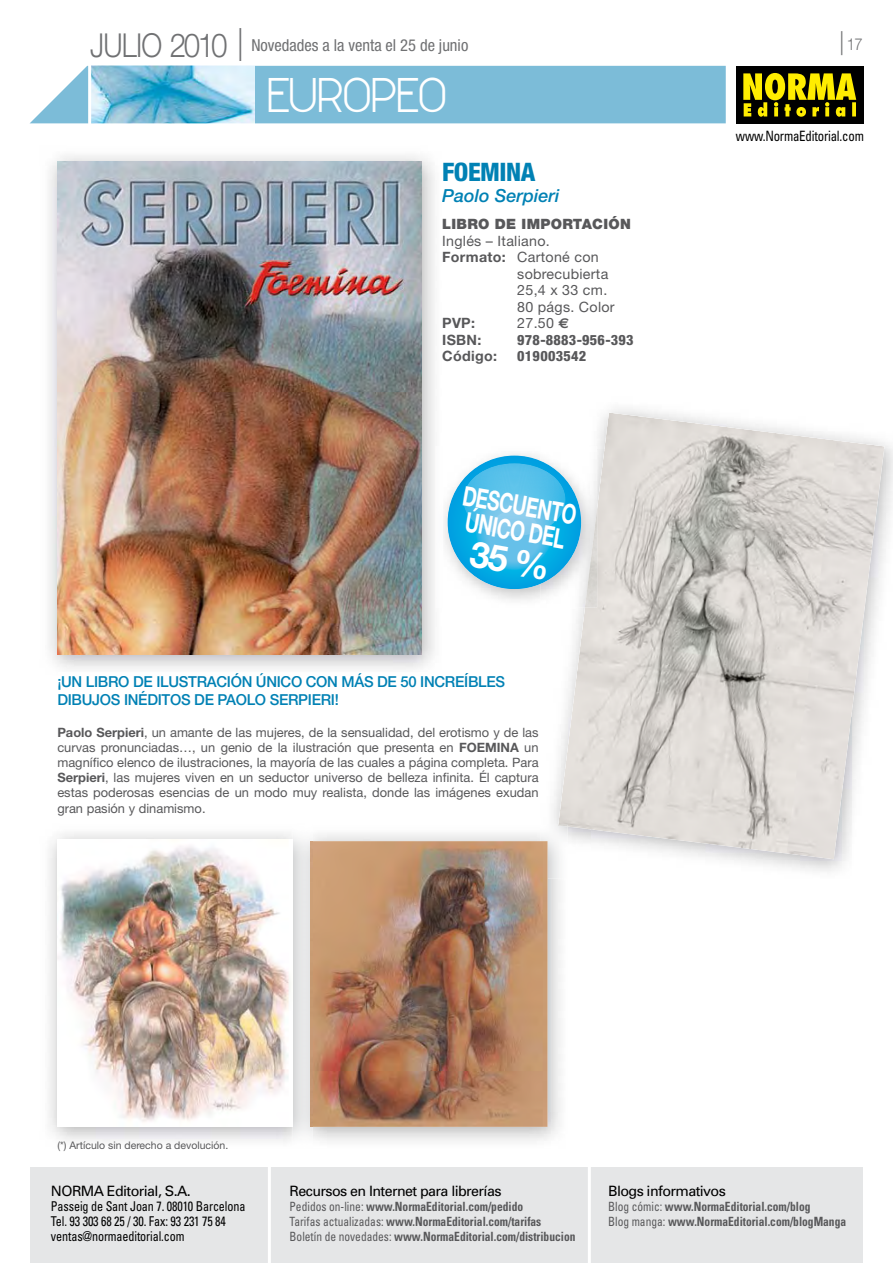
<style>
.page{position:relative;width:893px;height:1263px;background:#fff}
.page>*{position:absolute;margin:0;border:0;box-sizing:border-box;transform-origin:0 0}
.t1{font:40.5px "Y2 K Neophyte";color:#fff}
.t2{font:700 27.15px/25.7px "Helvetica Neue";color:#fff;scale:.7 1}
.t3{font:800 condensed 25.5px "Helvetica Neue";letter-spacing:-.02em;color:#0081b4}
.t4{font:italic 500 18px "Helvetica Neue";color:#0081b4}
.t5{font:condensed 16.5px "Helvetica Neue";color:#707173}
.t6{font:300 16.5px "Helvetica Neue";color:#707173;scale:.9 1}
.t7{font:500 15.15px/18.3px "Helvetica Neue";letter-spacing:-.02em;color:#0081b4}
.t8{font:500 15.15px "Helvetica Neue";color:#0080b3}
.t9{font:14.25px "Helvetica Neue";letter-spacing:.02em;color:#58585a}
.t10{font:14.25px "Univers";letter-spacing:-.04em;color:#000}
.t11{font:800 condensed 14.25px "Helvetica Neue";letter-spacing:.02em;color:#58585a}
.t12{font:condensed 14.25px "Univers";letter-spacing:-.015em;color:#000;scale:.9 1}
.t13{font:900 14.25px "Helvetica Neue";letter-spacing:.02em;color:#58585a}
.t14{font:700 14.25px "Helvetica Neue";letter-spacing:.02em;color:#58585a}
.t15{font:condensed 13.5px/15px "Univers";letter-spacing:-.01em;color:#000;scale:.9 1}
.t16{font:12.9px/15.1px "Helvetica Neue";color:#58585a;text-align:justify}
.t17{font:700 condensed 12.75px/15px "Univers";color:#58585a;scale:.9 1}
.t18{font:10.5px "Helvetica Neue";color:#58585a}
.s1{font-weight:300;font-stretch:normal;font-size:33px}
.s2{font-weight:700}
.s3{font-family:"Euro Sans";font-weight:700}
.s4{font-size:24px}
.s5{font-weight:400}
</style>
<div class="page">
<img style="left:558px;top:413px;width:326px;height:446px">
<div style="left:30px;top:1167px;width:833px;height:96px;background:#e5e6e7"></div>
<hr style="left:268px;top:1164px;width:3px;height:99px;background:#fff">
<hr style="left:588px;top:1164px;width:3px;height:99px;background:#fff">
<img style="left:448px;top:456px;width:92px;height:133px">
<img style="left:540px;top:446px;width:57px;height:161px">
<img style="left:585px;top:507px;width:12px;height:100px">
<img style="left:49px;top:155px;width:386px;height:514px">
<img style="left:57px;top:162px;width:365px;height:492px">
<img style="left:313px;top:834px;width:248px;height:307px">
<img style="left:540px;top:825px;width:27px;height:54px">
<svg style="left:558px;top:825px;width:9px;height:2px"></svg>
<img style="left:313px;top:841px;width:234px;height:286px">
<img style="left:292px;top:830px;width:21px;height:314px">
<img style="left:57px;top:840px;width:236px;height:287px">
<div style="left:736px;top:66px;width:127px;height:58px;background:#000"></div>
<svg style="left:743px;top:73px;width:113px;height:44px"></svg>
<div style="left:30px;top:66px;width:696px;height:57px;background:#7cbcd8"></div>
<img style="left:91px;top:66px;width:163px;height:57px">
<hr style="left:88px;top:58px;width:3px;height:77px;background:#fff">
<svg style="left:463px;top:463px;width:102px;height:117px;background:#48bce7"></svg>
<p class="t5" style="left:90px;top:39px;width:379px"><span class="s1">JULIO 2010 |</span> Novedades a la venta el 25 de junio</p>
<h1 class="t1" style="left:267px;top:67px;width:181px">EUROPEO</h1>
<h3 class="t3" style="left:442px;top:163px;width:95px">FOEMINA</h3>
<h3 class="t4" style="left:442px;top:189px;width:119px">Paolo Serpieri</h3>
<p class="t13" style="left:442px;top:219px;width:190px">LIBRO DE IMPORTACIÓN</p>
<p class="t9" style="left:442px;top:236px;width:109px">Inglés – Italiano.</p>
<p class="t9" style="left:442px;top:252px;width:158px"><span class="s2">Formato:</span> Cartoné con</p>
<p class="t9" style="left:517px;top:269px;width:93px">sobrecubierta</p>
<p class="t9" style="left:517px;top:285px;width:92px">25,4 x 33 cm.</p>
<p class="t9" style="left:517px;top:302px;width:99px">80 págs. Color</p>
<p class="t14" style="left:442px;top:318px;width:34px">PVP:</p>
<p class="t9" style="left:517px;top:318px;width:54px">27.50 <span class="s3">€</span></p>
<p class="t14" style="left:442px;top:335px;width:41px">ISBN:</p>
<p class="t11" style="left:517px;top:335px;width:118px">978-8883-956-393</p>
<p class="t14" style="left:442px;top:351px;width:56px">Código:</p>
<p class="t11" style="left:517px;top:351px;width:70px">019003542</p>
<h2 class="t2" style="left:465px;top:485px;width:166px;rotate:10deg">DESCUENTO<br>ÚNICO DEL</h2>
<p class="t7" style="left:57px;top:674px;width:449px">¡UN LIBRO DE ILUSTRACI N NICO CON M S DE 50 INCREÍBLES<br>DIBUJOS INÉDITOS DE PAOLO SERPIERI!</p>
<p class="t16" style="left:57px;top:726px;width:483px"><span class="s2">Paolo Serpieri</span>, un amante de las mujeres, de la sensualidad, del erotismo y de las curvas pronunciadas…, un genio de la ilustración que presenta en <span class="s2">FOEMINA</span> un magnífico elenco de ilustraciones, la mayoría de las cuales a página completa. Para <span class="s2">Serpieri</span>, las mujeres viven en un seductor universo de belleza infinita. Él captura estas poderosas esencias de un modo muy realista, donde las imágenes exudan gran pasión y dinamismo.</p>
<p class="t8" style="left:231px;top:676px;width:37px">Ó Ú</p>
<p class="t8" style="left:354px;top:676px;width:11px">Á</p>
<p class="t6" style="left:839px;top:39px;width:27px"><span class="s4">|</span>17</p>
<p class="t12" style="left:736px;top:131px;width:144px">www.NormaEditorial.com</p>
<p class="t18" style="left:57px;top:1141px;width:173px">(*) Artículo sin derecho a devolución.</p>
<p class="t10" style="left:51px;top:1186px;width:141px">NORMA Editorial, S.A.</p>
<p class="t15" style="left:51px;top:1200px;width:218px">Passeig de Sant Joan 7. 08010 Barcelona<br>Tel. 93 303 68 25 / 30. Fax: 93 231 75 84 ventas@normaeditorial.com</p>
<p class="t10" style="left:290px;top:1186px;width:213px">Recursos en Internet para librerías</p>
<p class="t17" style="left:290px;top:1200px;width:319px"><span class="s5">Pedidos on-line:</span> www.NormaEditorial.com/pedido<br><span class="s5">Tarifas actualizadas:</span> www.NormaEditorial.com/tarifas<br><span class="s5">Boletín de novedades:</span> www.NormaEditorial.com/distribucion</p>
<p class="t10" style="left:608px;top:1186px;width:119px">Blogs informativos</p>
<p class="t17" style="left:608px;top:1200px;width:266px"><span class="s5">Blog cómic:</span> www.NormaEditorial.com/blog<br><span class="s5">Blog manga:</span> www.NormaEditorial.com/blogManga</p>
</div>
